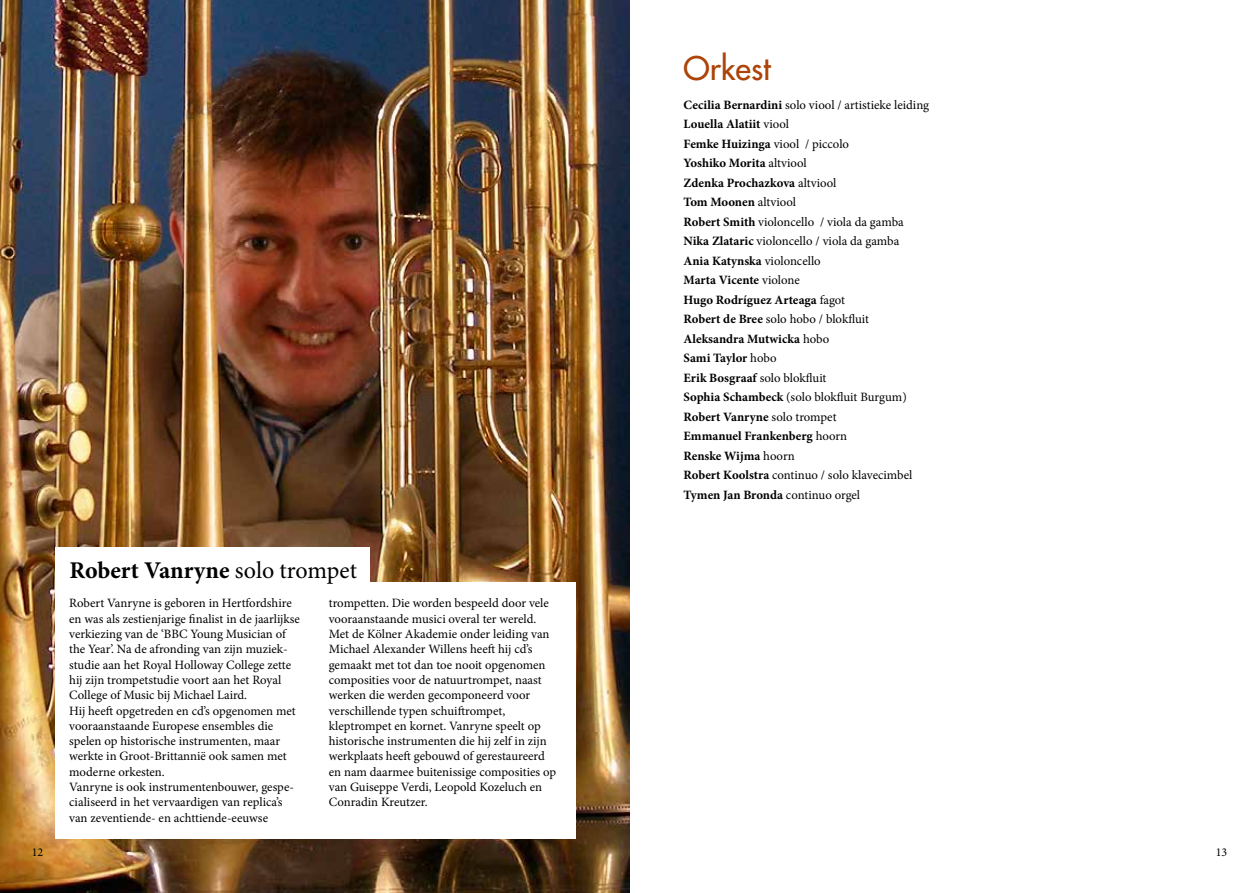
<style>
.page{position:relative;width:1259px;height:893px;background:#fff}
.page>*{position:absolute;margin:0;border:0;box-sizing:border-box;transform-origin:0 0}
.t1{font:500 31.65px "Futura Std";color:#ac4308}
.t2{font:700 24px "Minion Pro";color:#000}
.t3{font:12.75px/15.3px "Minion Pro";color:#000}
.t4{font:700 12.75px/19.5px "Minion Pro";color:#000}
.t5{font:12px "Minion Pro";color:#000}
.s1{font-weight:400}
</style>
<div class="page">
<img style="left:0;top:0;width:629px;height:893px">
<div style="left:55px;top:582px;width:520px;height:257px;background:#fff"></div>
<div style="left:55px;top:548px;width:315px;height:250px;background:#fff"></div>
<h2 class="t2" style="left:69px;top:553px;width:289px">Robert Vanryne <span class="s1">solo trompet</span></h2>
<p class="t3" style="left:69px;top:596px;width:232px">Robert Vanryne is geboren in Hertfordshire en was als zestienjarige finalist in de jaarlijkse verkiezing van de ‘BBC Young Musician of the Year’. Na de afronding van zijn muziek&shy;studie aan het Royal Holloway College zette hij zijn trompetstudie voort aan het Royal College of Music bij Michael Laird.<br>Hij heeft opgetreden en cd’s opgenomen met vooraanstaande Europese ensembles die spelen op historische instrumenten, maar werkte in Groot-Brittannië ook samen met moderne orkesten.<br>Vanryne is ook instrumentenbouwer, gespe&shy;cialiseerd in het vervaardigen van replica’s van zeventiende- en achttiende-eeuwse</p>
<p class="t3" style="left:329px;top:596px;width:229px">trompetten. Die worden bespeeld door vele vooraanstaande musici overal ter wereld.<br>Met de Kölner Akademie onder leiding van Michael Alexander Willens heeft hij cd’s gemaakt met tot dan toe nooit opgenomen composities voor de natuurtrompet, naast werken die werden gecomponeerd voor verschillende typen schuiftrompet, kleptrompet en kornet. Vanryne speelt op historische instrumenten die hij zelf in zijn werkplaats heeft gebouwd of gerestaureerd en nam daarmee buitenissige composities op van Guiseppe Verdi, Leopold Kozeluch en Conradin Kreutzer.</p>
<h1 class="t1" style="left:683px;top:49px;width:89px">Orkest</h1>
<p class="t4" style="left:683px;top:95px;width:247px">Cecilia Bernardini <span class="s1">solo viool / artistieke leiding<br></span>Louella Alatiit <span class="s1">viool<br></span>Femke Huizinga <span class="s1">viool / piccolo<br></span>Yoshiko Morita <span class="s1">altviool<br></span>Zdenka Prochazkova <span class="s1">altviool<br></span>Tom Moonen <span class="s1">altviool<br></span>Robert Smith <span class="s1">violoncello / viola da gamba<br></span>Nika Zlataric <span class="s1">violoncello / viola da gamba<br></span>Ania Katynska <span class="s1">violoncello<br></span>Marta Vicente <span class="s1">violone<br></span>Hugo Rodríguez Arteaga <span class="s1">fagot<br></span>Robert de Bree <span class="s1">solo hobo / blokfluit<br></span>Aleksandra Mutwicka <span class="s1">hobo<br></span>Sami Taylor <span class="s1">hobo<br></span>Erik Bosgraaf <span class="s1">solo blokfluit<br></span>Sophia Schambeck <span class="s1">(solo blokfluit Burgum)<br></span>Robert Vanryne <span class="s1">solo trompet<br></span>Emmanuel Frankenberg <span class="s1">hoorn<br></span>Renske Wijma <span class="s1">hoorn<br></span>Robert Koolstra <span class="s1">continuo / solo klavecimbel<br></span>Tymen Jan Bronda <span class="s1">continuo orgel</span></p>
<p class="t5" style="left:32px;top:844px;width:13px">12</p>
<p class="t5" style="left:1215px;top:844px;width:13px">13</p>
</div>
